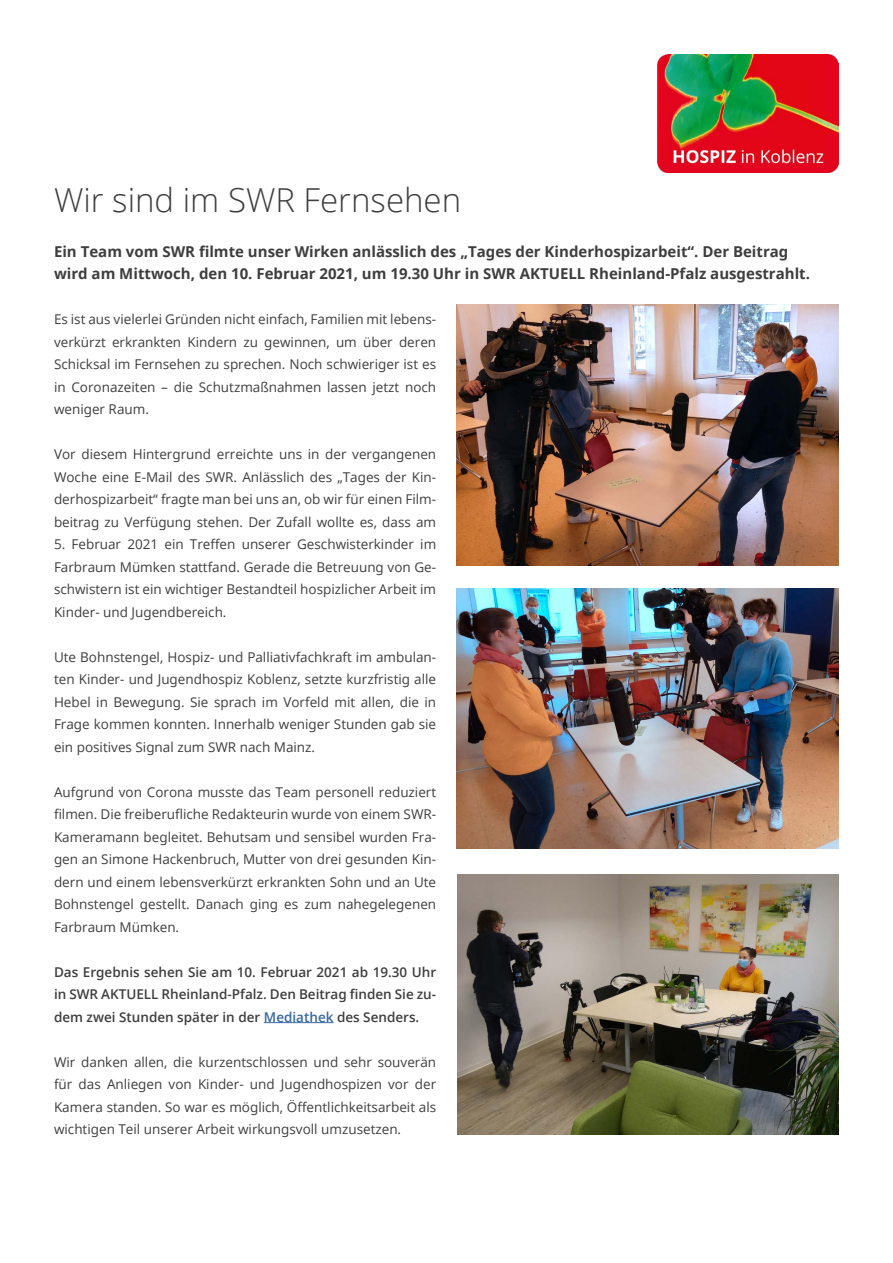
<style>
.page{position:relative;width:893px;height:1263px;background:#fff}
.page>*{position:absolute;margin:0;border:0;box-sizing:border-box;transform-origin:0 0}
.headline{font:300 33px "Open Sans";color:#3e3e3f}
.Subline{font:700 15px/22.5px "Open Sans";color:#3e3e3f}
.Flietext{font:13.5px/22.5px "Open Sans";color:#3e3e3f;text-align:justify}
.Flietext-2{font:600 13.5px/22.5px "Open Sans";color:#3e3e3f;text-align:justify}
.s1{color:#3667a4}
</style>
<div class="page">
<img style="left:657px;top:54px;width:182px;height:118px">
<hr style="left:264px;top:1022px;width:69px;height:1px;background:#3667a4">
<img style="left:457px;top:304px;width:382px;height:261px">
<img style="left:457px;top:588px;width:381px;height:260px">
<img style="left:457px;top:874px;width:381px;height:260px">
<p class="headline" style="left:54px;top:177px;width:409px">Wir sind im SWR Fernsehen</p>
<p class="Subline" style="left:54px;top:239px;width:757px">Ein Team vom SWR filmte unser Wirken anlässlich des „Tages der Kinderhospizarbeit“. Der Beitrag wird am Mittwoch, den 10. Februar 2021, um 19.30 Uhr in SWR AKTUELL Rheinland-Pfalz ausgestrahlt.</p>
<p class="Flietext" style="left:54px;top:308px;width:384px">Es ist aus vielerlei Gründen nicht einfach, Familien mit lebens&shy;verkürzt erkrankten Kindern zu gewinnen, um über deren Schicksal im Fernsehen zu sprechen. Noch schwieriger ist es in Coronazeiten – die Schutzmaßnahmen lassen jetzt noch weniger Raum.</p>
<p class="Flietext" style="left:54px;top:443px;width:384px">Vor diesem Hintergrund erreichte uns in der vergangenen Woche eine E-Mail des SWR. Anlässlich des „Tages der Kin&shy;derhospizarbeit“ fragte man bei uns an, ob wir für einen Film&shy;beitrag zu Verfügung stehen. Der Zufall wollte es, dass am</p>
<p class="Flietext" style="left:54px;top:533px;width:384px">5. Februar 2021 ein Treffen unserer Geschwisterkinder im Farbraum Mümken stattfand. Gerade die Betreuung von Ge&shy;schwistern ist ein wichtiger Bestandteil hospizlicher Arbeit im Kinder- und Jugendbereich.</p>
<p class="Flietext" style="left:54px;top:645px;width:384px">Ute Bohnstengel, Hospiz- und Palliativfachkraft im ambulan&shy;ten Kinder- und Jugendhospiz Koblenz, setzte kurzfristig alle Hebel in Bewegung. Sie sprach im Vorfeld mit allen, die in Frage kommen konnten. Innerhalb weniger Stunden gab sie ein positives Signal zum SWR nach Mainz.</p>
<p class="Flietext" style="left:54px;top:780px;width:384px">Aufgrund von Corona musste das Team personell reduziert filmen. Die freiberufliche Redakteurin wurde von einem SWR-Kameramann begleitet. Behutsam und sensibel wurden Fra&shy;gen an Simone Hackenbruch, Mutter von drei gesunden Kin&shy;dern und einem lebensverkürzt erkrankten Sohn und an Ute Bohnstengel gestellt. Danach ging es zum nahegelegenen Farbraum Mümken.</p>
<p class="Flietext-2" style="left:54px;top:960px;width:384px">Das Ergebnis sehen Sie am 10. Februar 2021 ab 19.30 Uhr in SWR AKTUELL Rheinland-Pfalz. Den Beitrag finden Sie zu&shy;dem zwei Stunden später in der <span class="s1">Mediathek</span> des Senders.</p>
<p class="Flietext" style="left:54px;top:1050px;width:384px">Wir danken allen, die kurzentschlossen und sehr souverän für das Anliegen von Kinder- und Jugendhospizen vor der Kamera standen. So war es möglich, Öffentlichkeitsarbeit als wichtigen Teil unserer Arbeit wirkungsvoll umzusetzen.</p>
</div>
